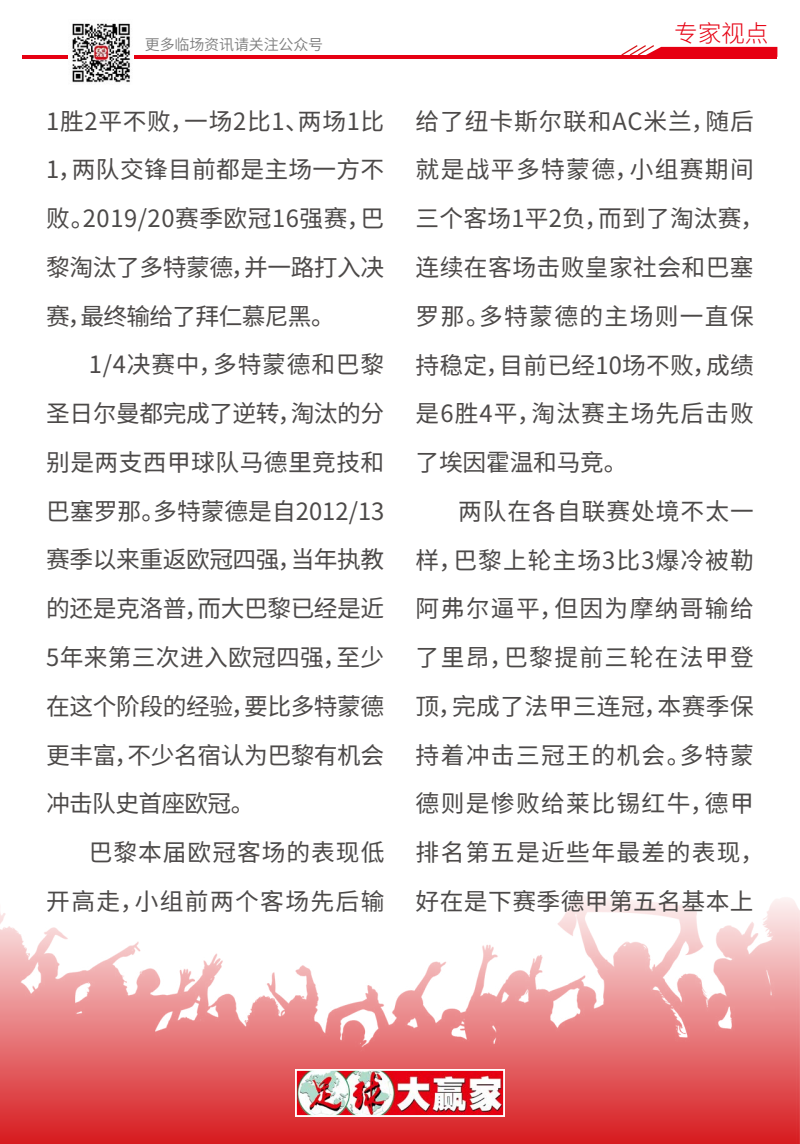
<style>
.page{position:relative;width:800px;height:1144px;background:#fff}
.page>*{position:absolute;margin:0;border:0;box-sizing:border-box;transform-origin:0 0}
.t1{font:23.75px/48.8px "Noto Sans Hans";letter-spacing:.025em;color:#4c4948;text-align:justify}
.t2{font:23.75px/48.8px "Noto Sans Hans";letter-spacing:.055em;color:#4c4948}
.t3{font:23.75px/48.8px "Noto Sans Hans";letter-spacing:.05em;color:#4c4948;text-align:right}
.t4{font:300 23.75px "Noto Sans Hans";color:#e60012}
.t5{font:600 15px "Noto Sans Hans";letter-spacing:-.01em;color:#7d7d7d}
</style>
<div class="page">
<img style="left:0;top:896px;width:800px;height:248px">
<hr style="left:22px;top:55px;width:755px;height:4px;background:#e60012">
<svg style="left:621px;top:45px;width:156px;height:10px"></svg>
<img style="left:68px;top:23px;width:66px;height:60px">
<img style="left:298px;top:1072px;width:204px;height:42px">
<div style="left:295px;top:1069px;width:210px;height:48px;border:2px solid #fff"></div>
<p class="t5" style="left:145px;top:36px;width:180px">更多临场资讯请关注公众号</p>
<p class="t1" style="left:46px;top:97px;width:340px">1胜2平不败，一场2比1、两场1比1，两队交锋目前都是主场一方不败。2019/20赛季欧冠16强赛，巴黎淘汰了多特蒙德，并一路打入决赛，最终输给了拜仁慕尼黑。</p>
<p class="t1" style="left:46px;top:341px;width:340px;text-indent:42px">1/4决赛中，多特蒙德和巴黎圣日尔曼都完成了逆转，淘汰的分别是两支西甲球队马德里竞技和巴塞罗那。多特蒙德是自2012/13赛季以来重返欧冠四强，当年执教的还是克洛普，而大巴黎已经是近5年来第三次进入欧冠四强，至少在这个阶段的经验，要比多特蒙德更丰富，不少名宿认为巴黎有机会冲击队史首座欧冠。</p>
<p class="t3" style="left:46px;top:828px;width:340px">巴黎本届欧冠客场的表现低<br>开高走，小组前两个客场先后输</p>
<p class="t4" style="left:674px;top:20px;width:96px">专家视点</p>
<p class="t1" style="left:416px;top:97px;width:350px;text-align:left">给了纽卡斯尔联和AC米兰，随后就是战平多特蒙德，小组赛期间三个客场1平2负，而到了淘汰赛，连续在客场击败皇家社会和巴塞罗那。多特蒙德的主场则一直保持稳定，目前已经10场不败，成绩是6胜4平，淘汰赛主场先后击败了埃因霍温和马竞。</p>
<p class="t2" style="left:416px;top:487px;width:350px;text-indent:42px">两队在各自联赛处境不太一样，巴黎上轮主场3比3爆冷被勒阿弗尔逼平，但因为摩纳哥输给了里昂，巴黎提前三轮在法甲登顶，完成了法甲三连冠，本赛季保持着冲击三冠王的机会。多特蒙德则是惨败给莱比锡红牛，德甲排名第五是近些年最差的表现，好在是下赛季德甲第五名基本上</p>
</div>
